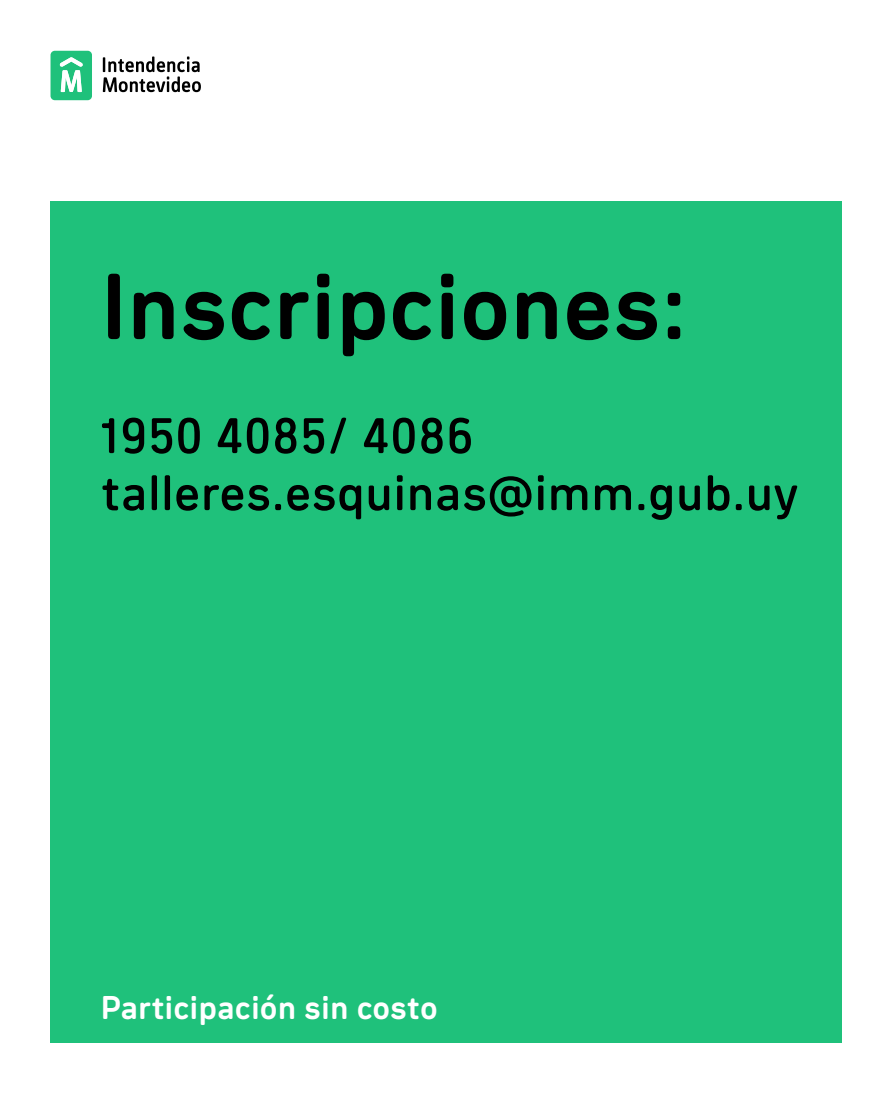
<style>
.page{position:relative;width:893px;height:1099px;background:#fff}
.page>*{position:absolute;margin:0;border:0;box-sizing:border-box;transform-origin:0 0}
.t1{font:700 95.4px "Ciudadela Pro";color:#000}
.t2{font:500 51px/57px "Ciudadela Pro";color:#000}
.t3{font:700 33.6px "Ciudadela Pro";color:#fff}
</style>
<div class="page">
<div style="left:51px;top:201px;width:791px;height:842px;background:#1fc17b"></div>
<svg style="left:51px;top:51px;width:41px;height:49px"></svg>
<svg style="left:103px;top:56px;width:98px;height:36px"></svg>
<h1 class="t1" style="left:101px;top:245px;width:588px">Inscripciones:</h1>
<p class="t2" style="left:101px;top:405px;width:699px">1950 4085/ 4086 talleres.esquinas@imm.gub.uy</p>
<p class="t3" style="left:101px;top:986px;width:338px">Participación sin costo</p>
</div>
